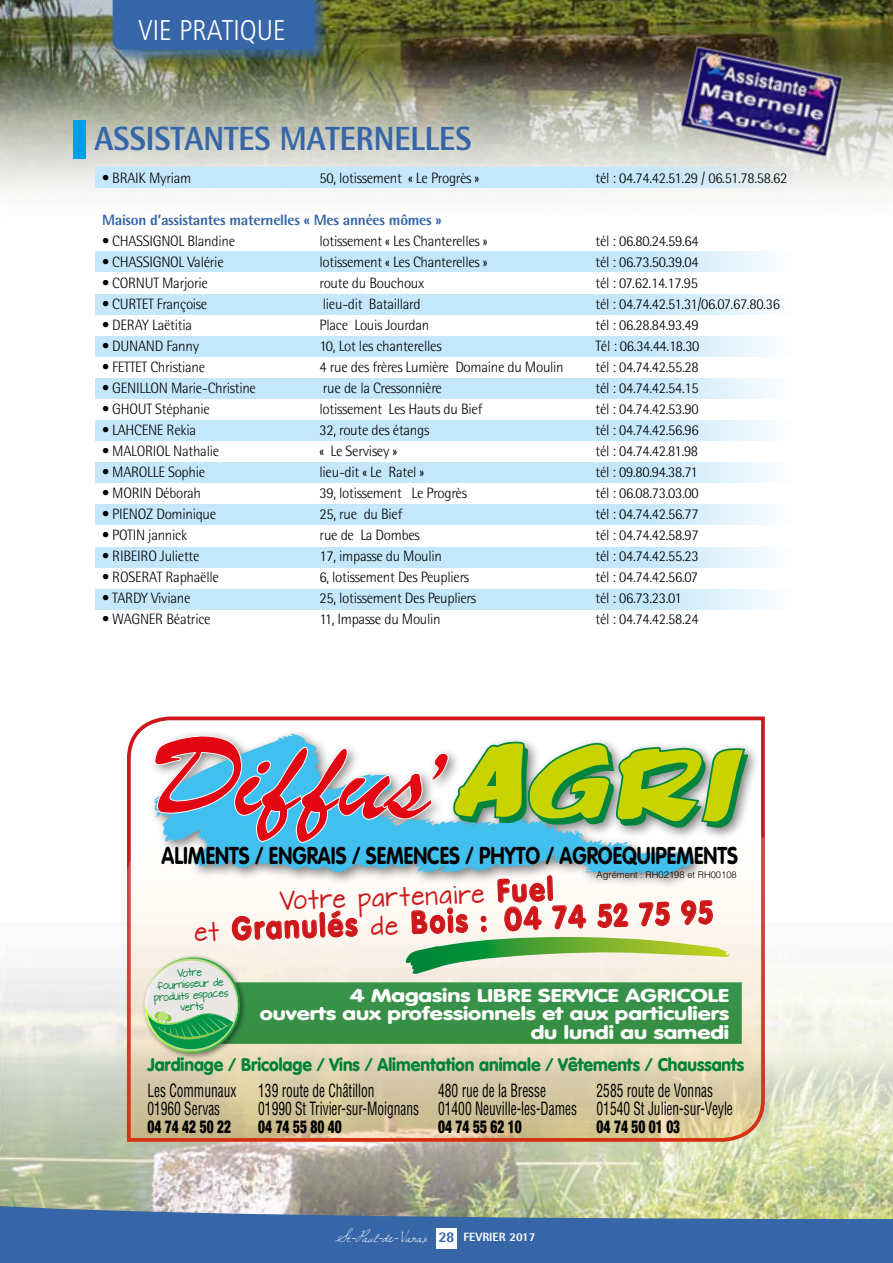
<style>
.page{position:relative;width:893px;height:1263px;background:#fff}
.page>*{position:absolute;margin:0;border:0;box-sizing:border-box;transform-origin:0 0}
.t1{font:800 33.6px "Rotis Semi Sans Std";color:#3666a7;scale:.93 1}
.t2{font:900 31.8px "VAG Rounded";color:#cd171a;scale:.87 1}
.t3{font:300 condensed 28.5px "Frutiger LT Std";color:#fff}
.t4{font:700 24px "VAG Rounded";color:#000;scale:.85 1}
.t5{font:22.8px "Architects Daughter";color:#cd171a;scale:.87 1}
.t6{font:900 18.3px/18.3px "VAG Rounded";color:#fff;text-align:right;scale:1.29 1}
.t7{font:900 18px "VAG Rounded";color:#008237;scale:.96 1}
.t8{font:condensed 17.85px/17.9px "Helvetica LT Std";color:#000;scale:.75 1}
.t9{font:900 condensed 17.85px "Helvetica Neue";color:#000;scale:.75 1}
.t10{font:300 15px "Rotis Semi Sans Std";letter-spacing:-.02em;color:#000}
.t11{font:800 15px "Rotis Semi Sans Std";letter-spacing:-.02em;color:#3666a7}
.t12{font:italic 13.5px "Dawningofa New Day";color:#fff}
.t13{font:9.45px/11.4px "Architects Daughter";color:#008237;text-align:center;scale:.85 1}
.t14{font:300 9.3px "Helvetica";color:#000}
.s1{font-family:"VAG Rounded";font-weight:900;font-size:31.8px}
.s2{font-family:"Architects Daughter";font-weight:400;font-size:22.8px}
.s3{font-family:"Rotis Semi Sans Std";font-weight:800;font-style:normal;font-size:15px;color:#3666a7}
.s4{font-family:"Rotis Semi Sans Std";font-weight:800;font-style:normal;font-size:12px}
</style>
<div class="page">
<img style="left:0;top:0;width:893px;height:194px">
<svg style="left:95px;top:251px;width:674px;height:21px;background:#c8e8fb"></svg>
<svg style="left:95px;top:294px;width:674px;height:20px;background:#c8e8fb"></svg>
<svg style="left:95px;top:336px;width:674px;height:21px;background:#c8e8fb"></svg>
<svg style="left:95px;top:379px;width:674px;height:20px;background:#c8e8fb"></svg>
<svg style="left:95px;top:420px;width:674px;height:20px;background:#c8e8fb"></svg>
<svg style="left:95px;top:462px;width:674px;height:21px;background:#c8e8fb"></svg>
<svg style="left:95px;top:505px;width:674px;height:20px;background:#c8e8fb"></svg>
<svg style="left:95px;top:547px;width:674px;height:20px;background:#c8e8fb"></svg>
<svg style="left:95px;top:589px;width:674px;height:21px;background:#c8e8fb"></svg>
<div style="left:95px;top:167px;width:697px;height:20px;background:#c4e7fb"></div>
<img style="left:0;top:889px;width:893px;height:316px">
<svg style="left:0;top:1205px;width:893px;height:58px;background:#4e76a3"></svg>
<div style="left:436px;top:1228px;width:21px;height:21px;background:#fff"></div>
<div style="left:110px;top:0;width:219px;height:64px;background:#3666a7;opacity:.75"></div>
<div style="left:113px;top:0;width:202px;height:50px;background:#3666a7"></div>
<div style="left:73px;top:121px;width:13px;height:38px;background:#009fe3"></div>
<img style="left:662px;top:23px;width:200px;height:157px">
<svg style="left:127px;top:716px;width:637px;height:121px"></svg>
<svg style="left:126px;top:837px;width:638px;height:305px;background:#dbc3a1"></svg>
<div style="left:149px;top:728px;width:612px;height:162px;background:#fff"></div>
<div style="left:141px;top:955px;width:106px;height:105px;background:#000;opacity:.5"></div>
<svg style="left:143px;top:734px;width:605px;height:319px"></svg>
<h3 class="t3" style="left:138px;top:14px;width:149px">VIE PRATIQUE</h3>
<h1 class="t1" style="left:95px;top:117px;width:407px">ASSISTANTES MATERNELLES</h1>
<p class="t10" style="left:102px;top:170px;width:91px">• BRAIK Myriam</p>
<p class="t10" style="left:320px;top:170px;width:161px">50, lotissement « Le Progrès »</p>
<p class="t10" style="left:596px;top:170px;width:193px">tél : 04.74.42.51.29 / 06.51.78.58.62</p>
<p class="t11" style="left:102px;top:211px;width:341px">Maison d’assistantes maternelles « Mes années mômes »</p>
<p class="t10" style="left:102px;top:233px;width:135px">• CHASSIGNOL Blandine</p>
<p class="t10" style="left:320px;top:233px;width:169px">lotissement « Les Chanterelles »</p>
<p class="t10" style="left:596px;top:233px;width:105px">tél : 06.80.24.59.64</p>
<p class="t10" style="left:102px;top:254px;width:123px">• CHASSIGNOL Valérie</p>
<p class="t10" style="left:320px;top:254px;width:169px">lotissement « Les Chanterelles »</p>
<p class="t10" style="left:596px;top:254px;width:105px">tél : 06.73.50.39.04</p>
<p class="t10" style="left:102px;top:275px;width:107px">• CORNUT Marjorie</p>
<p class="t10" style="left:320px;top:275px;width:106px">route du Bouchoux</p>
<p class="t10" style="left:596px;top:275px;width:104px">tél : 07.62.14.17.95</p>
<p class="t10" style="left:102px;top:296px;width:107px">• CURTET Françoise</p>
<p class="t10" style="left:323px;top:296px;width:99px">lieu-dit Bataillard</p>
<p class="t10" style="left:596px;top:296px;width:186px">tél : 04.74.42.51.31/06.07.67.80.36</p>
<p class="t10" style="left:102px;top:317px;width:92px">• DERAY Laëtitia</p>
<p class="t10" style="left:320px;top:317px;width:111px">Place Louis Jourdan</p>
<p class="t10" style="left:596px;top:317px;width:105px">tél : 06.28.84.93.49</p>
<p class="t10" style="left:102px;top:338px;width:99px">• DUNAND Fanny</p>
<p class="t10" style="left:320px;top:338px;width:124px">10, Lot les chanterelles</p>
<p class="t10" style="left:596px;top:338px;width:105px">Tél : 06.34.44.18.30</p>
<p class="t10" style="left:102px;top:359px;width:105px">• FETTET Christiane</p>
<p class="t10" style="left:320px;top:359px;width:246px">4 rue des frères Lumière Domaine du Moulin</p>
<p class="t10" style="left:596px;top:359px;width:105px">tél : 04.74.42.55.28</p>
<p class="t10" style="left:102px;top:380px;width:156px">• GENILLON Marie-Christine</p>
<p class="t10" style="left:323px;top:380px;width:121px">rue de la Cressonnière</p>
<p class="t10" style="left:596px;top:380px;width:105px">tél : 04.74.42.54.15</p>
<p class="t10" style="left:102px;top:401px;width:109px">• GHOUT Stéphanie</p>
<p class="t10" style="left:320px;top:401px;width:164px">lotissement Les Hauts du Bief</p>
<p class="t10" style="left:596px;top:401px;width:105px">tél : 04.74.42.53.90</p>
<p class="t10" style="left:102px;top:422px;width:96px">• LAHCENE Rekia</p>
<p class="t10" style="left:320px;top:422px;width:111px">32, route des étangs</p>
<p class="t10" style="left:596px;top:422px;width:105px">tél : 04.74.42.56.96</p>
<p class="t10" style="left:102px;top:443px;width:119px">• MALORIOL Nathalie</p>
<p class="t10" style="left:320px;top:443px;width:79px">« Le Servisey »</p>
<p class="t10" style="left:596px;top:443px;width:104px">tél : 04.74.42.81.98</p>
<p class="t10" style="left:102px;top:464px;width:105px">• MAROLLE Sophie</p>
<p class="t10" style="left:320px;top:464px;width:106px">lieu-dit « Le Ratel »</p>
<p class="t10" style="left:596px;top:464px;width:104px">tél : 09.80.94.38.71</p>
<p class="t10" style="left:102px;top:485px;width:101px">• MORIN Déborah</p>
<p class="t10" style="left:320px;top:485px;width:149px">39, lotissement Le Progrès</p>
<p class="t10" style="left:596px;top:485px;width:105px">tél : 06.08.73.03.00</p>
<p class="t10" style="left:102px;top:506px;width:116px">• PIENOZ Dominique</p>
<p class="t10" style="left:320px;top:506px;width:84px">25, rue du Bief</p>
<p class="t10" style="left:596px;top:506px;width:105px">tél : 04.74.42.56.77</p>
<p class="t10" style="left:102px;top:527px;width:87px">• POTIN jannick</p>
<p class="t10" style="left:320px;top:527px;width:102px">rue de La Dombes</p>
<p class="t10" style="left:596px;top:527px;width:105px">tél : 04.74.42.58.97</p>
<p class="t10" style="left:102px;top:548px;width:99px">• RIBEIRO Juliette</p>
<p class="t10" style="left:320px;top:548px;width:124px">17, impasse du Moulin</p>
<p class="t10" style="left:596px;top:548px;width:105px">tél : 04.74.42.55.23</p>
<p class="t10" style="left:102px;top:569px;width:118px">• ROSERAT Raphaëlle</p>
<p class="t10" style="left:320px;top:569px;width:151px">6, lotissement Des Peupliers</p>
<p class="t10" style="left:596px;top:569px;width:104px">tél : 04.74.42.56.07</p>
<p class="t10" style="left:102px;top:590px;width:90px">• TARDY Viviane</p>
<p class="t10" style="left:320px;top:590px;width:158px">25, lotissement Des Peupliers</p>
<p class="t10" style="left:596px;top:590px;width:88px">tél : 06.73.23.01</p>
<p class="t10" style="left:102px;top:611px;width:110px">• WAGNER Béatrice</p>
<p class="t10" style="left:320px;top:611px;width:123px">11, Impasse du Moulin</p>
<p class="t10" style="left:596px;top:611px;width:105px">tél : 04.74.42.58.24</p>
<h3 class="t4" style="left:162px;top:842px;width:680px">ALIMENTS / ENGRAIS / SEMENCES / PHYTO / AGROEQUIPEMENTS</h3>
<h3 class="t5" style="left:280px;top:884px;width:315px;rotate:-2deg">Votre partenaire <span class="s1">Fuel</span></h3>
<p class="t14" style="left:597px;top:868px;width:142px">Agrément : RH02198 et RH00108</p>
<h2 class="t2" style="left:194px;top:911px;width:597px;rotate:-2deg"><span class="s2">et</span> Granulés <span class="s2">de</span> Bois : 04 74 52 75 95</h2>
<p class="t13" style="left:152px;top:970px;width:89px;rotate:-4deg">Votre fournisseur de produits espaces verts</p>
<p class="t6" style="left:260px;top:986px;width:365px">4 Magasins LIBRE SERVICE AGRICOLE<br>ouverts aux professionnels et aux particuliers du lundi au samedi</p>
<p class="t7" style="left:147px;top:1054px;width:623px">Jardinage / Bricolage / Vins / Alimentation animale / Vêtements / Chaussants</p>
<p class="t8" style="left:147px;top:1081px;width:120px">Les Communaux<br>01960 Servas</p>
<p class="t9" style="left:147px;top:1115px;width:113px">04 74 42 50 22</p>
<p class="t8" style="left:258px;top:1081px;width:216px">139 route de Châtillon<br>01990 St Trivier-sur-Moignans</p>
<p class="t9" style="left:258px;top:1115px;width:113px">04 74 55 80 40</p>
<p class="t8" style="left:438px;top:1081px;width:187px">480 rue de la Bresse<br>01400 Neuville-les-Dames</p>
<p class="t9" style="left:438px;top:1115px;width:113px">04 74 55 62 10</p>
<p class="t8" style="left:597px;top:1081px;width:183px">2585 route de Vonnas<br>01540 St Julien-sur-Veyle</p>
<p class="t9" style="left:597px;top:1115px;width:113px">04 74 50 01 03</p>
<p class="t12" style="left:335px;top:1230px;width:202px">St-Paul-de-Varax <span class="s3">2 8</span> <span class="s4">F E V R I E R 2 0 1 7</span></p>
</div>
